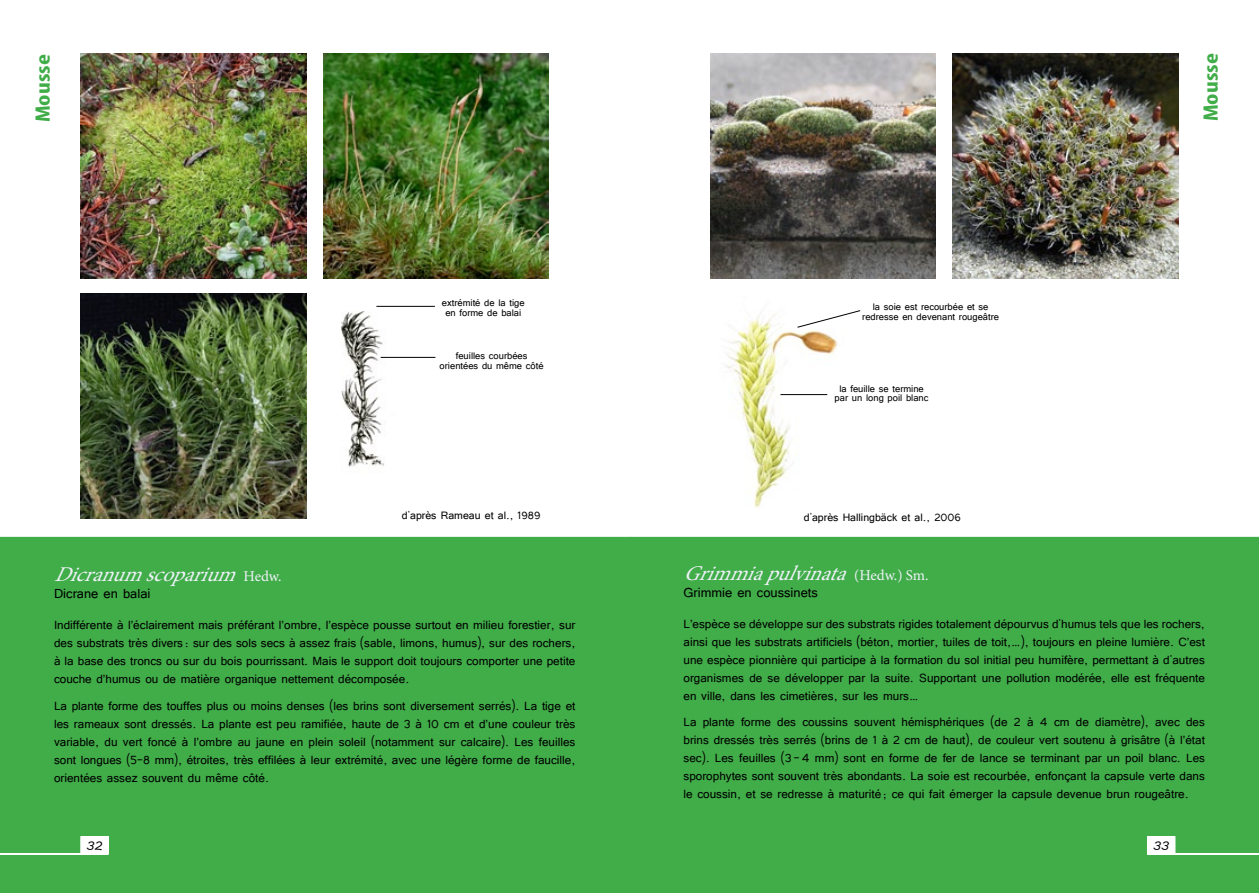
<style>
.page{position:relative;width:1259px;height:893px;background:#fff}
.page>*{position:absolute;margin:0;border:0;box-sizing:border-box;transform-origin:0 0}
.t1{font:italic 21px "Minion Pro";color:#eff2f9}
.t2{font:700 condensed 21px "Myriad Pro";color:#41ad49;scale:1.25 1}
.t3{font:16.5px "Tunga";color:#000}
.t4{font:15px/18px "Tunga";color:#000;text-align:justify}
.t5{font:13.5px "Tunga";color:#000}
.t6{font:12px/9.9px "Tunga";color:#000;text-align:center}
.t7{font:12px "MV Boli";color:#000}
.s1{font-style:normal;font-size:15px}
</style>
<div class="page">
<div style="left:0;top:537px;width:629px;height:356px;background:#41ad49"></div>
<div style="left:629px;top:537px;width:630px;height:356px;background:#41ad49"></div>
<hr style="left:0;top:853px;width:108px;height:1px;background:#fff">
<hr style="left:0;top:854px;width:108px;height:1px;background:#fff">
<hr style="left:1147px;top:853px;width:112px;height:1px;background:#fff">
<hr style="left:1147px;top:854px;width:112px;height:1px;background:#fff">
<div style="left:81px;top:837px;width:27px;height:17px;background:#fff"></div>
<div style="left:1147px;top:837px;width:27px;height:17px;background:#fff"></div>
<img style="left:323px;top:53px;width:226px;height:226px">
<img style="left:81px;top:53px;width:225px;height:226px">
<img style="left:81px;top:293px;width:225px;height:226px">
<img style="left:341px;top:305px;width:61px;height:162px">
<img style="left:710px;top:53px;width:225px;height:226px">
<img style="left:952px;top:53px;width:226px;height:226px">
<img style="left:726px;top:311px;width:112px;height:197px">
<hr style="left:376px;top:306px;width:59px;height:1px;background:#000">
<svg style="left:797px;top:310px;width:63px;height:18px"></svg>
<hr style="left:381px;top:357px;width:54px;height:1px;background:#000">
<hr style="left:780px;top:394px;width:47px;height:1px;background:#000">
<h1 class="t2" style="left:30px;top:122px;width:56px;rotate:-90deg">Mousse</h1>
<h1 class="t2" style="left:1197px;top:121px;width:56px;rotate:-90deg">Mousse</h1>
<p class="t6" style="left:442px;top:297px;width:84px;text-align:left">extrémité de la tige en forme de balai</p>
<p class="t6" style="left:440px;top:350px;width:105px">feuilles courbées orientées du même côté</p>
<p class="t5" style="left:402px;top:506px;width:140px">d'après Rameau et al., 1989</p>
<h1 class="t1" style="left:54px;top:560px;width:229px">Dicranumscoparium<span class="s1">H e d w .</span></h1>
<p class="t3" style="left:54px;top:583px;width:98px">Dicrane en balai</p>
<p class="t4" style="left:54px;top:615px;width:523px">Indifférente à l’éclairement mais préférant l’ombre, l’espèce pousse surtout en milieu forestier, sur des substrats très divers: sur des sols secs à assez frais (sable, limons, humus), sur des rochers, à la base des troncs ou sur du bois pourrissant. Mais le support doit toujours comporter une petite couche d’humus ou de matière organique nettement décomposée.</p>
<p class="t4" style="left:54px;top:695px;width:523px">La plante forme des touffes plus ou moins denses (les brins sont diversement serrés). La tige et les rameaux sont dressés. La plante est peu ramifiée, haute de 3 à 10 cm et d’une couleur très variable, du vert foncé à l’ombre au jaune en plein soleil (notamment sur calcaire). Les feuilles sont longues (5-8 mm), étroites, très effilées à leur extrémité, avec une légère forme de faucille, orientées assez souvent du même côté.</p>
<p class="t6" style="left:862px;top:301px;width:138px">la soie est recourbée et se redresse en devenant rougeâtre</p>
<p class="t6" style="left:834px;top:382px;width:95px">la feuille se termine par un long poil blanc</p>
<p class="t5" style="left:804px;top:509px;width:159px">d'après Hallingbäck et al., 2006</p>
<h1 class="t1" style="left:683px;top:559px;width:247px">Grimmiapulvinata<span class="s1">( H e d w . ) S m .</span></h1>
<p class="t3" style="left:683px;top:582px;width:136px">Grimmie en coussinets</p>
<p class="t4" style="left:683px;top:614px;width:523px">L’espèce se développe sur des substrats rigides totalement dépourvus d'humus tels que les rochers, ainsi que les substrats artificiels (béton, mortier, tuiles de toit,…), toujours en pleine lumière. C’est une espèce pionnière qui participe à la formation du sol initial peu humifère, permettant à d'autres organismes de se développer par la suite. Supportant une pollution modérée, elle est fréquente en ville, dans les cimetières, sur les murs…</p>
<p class="t4" style="left:683px;top:712px;width:523px">La plante forme des coussins souvent hémisphériques (de 2 à 4 cm de diamètre), avec des brins dressés très serrés (brins de 1 à 2 cm de haut), de couleur vert soutenu à grisâtre (à l’état sec). Les feuilles (3 -4 mm) sont en forme de fer de lance se terminant par un poil blanc. Les sporophytes sont souvent très abondants. La soie est recourbée, enfonçant la capsule verte dans le coussin, et se redresse à maturité ; ce qui fait émerger la capsule devenue brun rougeâtre.</p>
<p class="t7" style="left:86px;top:837px;width:18px">32</p>
<p class="t7" style="left:1153px;top:837px;width:18px">33</p>
</div>
